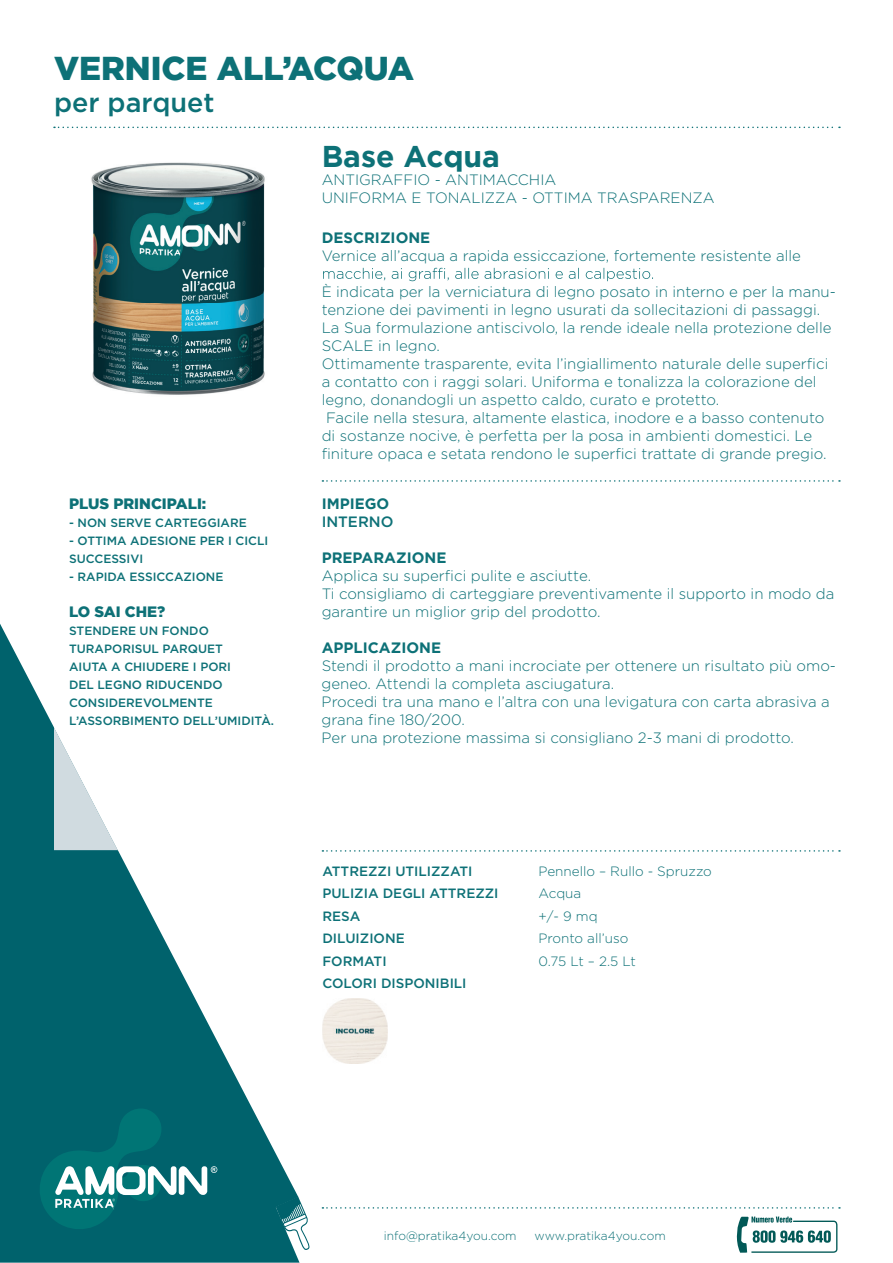
<style>
.page{position:relative;width:893px;height:1263px;background:#fff}
.page>*{position:absolute;margin:0;border:0;box-sizing:border-box;transform-origin:0 0}
.t1{font:900 33px "Gotham";color:#0d7177}
.t2{font:700 30px "Gotham";color:#0d7177}
.t3{font:500 27px "Gotham";color:#0d7177}
.t4{font:300 15px/18px "Gotham";color:#0d7177}
.t5{font:700 15px "Gotham";color:#0d7177}
.t6{font:900 15px "Gotham";color:#0d7177}
.t7{font:500 15px "Gotham";color:#0d7177}
.t8{font:500 13.5px "Gotham";color:#0d7177}
.t9{font:300 13.5px "Gotham";color:#0d7177}
.t10{font:500 12px/18px "Gotham";color:#0d7177}
.t11{font:300 12px "Gotham";color:#0d7177}
</style>
<div class="page">
<svg style="left:0;top:624px;width:300px;height:638px;fill:#00626c"></svg>
<svg style="left:276px;top:1197px;width:34px;height:53px"></svg>
<svg style="left:322px;top:1207px;width:518px;height:1px"></svg>
<svg style="left:54px;top:127px;width:786px;height:1px"></svg>
<img style="left:91px;top:162px;width:174px;height:233px">
<svg style="left:54px;top:624px;width:246px;height:226px"></svg>
<svg style="left:54px;top:727px;width:64px;height:123px"></svg>
<svg style="left:323px;top:268px;width:330px;height:13px"></svg>
<svg style="left:322px;top:480px;width:518px;height:2px"></svg>
<svg style="left:322px;top:850px;width:518px;height:2px"></svg>
<img style="left:323px;top:998px;width:65px;height:65px">
<svg style="left:36px;top:1106px;width:181px;height:127px"></svg>
<svg style="left:737px;top:1216px;width:100px;height:37px"></svg>
<h1 class="t1" style="left:54px;top:49px;width:362px">VERNICE ALL’ACQUA</h1>
<h3 class="t3" style="left:54px;top:85px;width:162px">per parquet</h3>
<h2 class="t2" style="left:322px;top:139px;width:180px">Base Acqua</h2>
<p class="t4" style="left:322px;top:170px;width:395px">ANTIGRAFFIO - ANTIMACCHIA<br>UNIFORMA E TONALIZZA - OTTIMA TRASPARENZA</p>
<p class="t5" style="left:322px;top:229px;width:110px">DESCRIZIONE</p>
<p class="t4" style="left:322px;top:246px;width:481px">Vernice all’acqua a rapida essiccazione, fortemente resistente alle</p>
<p class="t4" style="left:322px;top:282px;width:516px">È indicata per la verniciatura di legno posato in interno e per la manu-</p>
<p class="t4" style="left:322px;top:300px;width:500px">tenzione dei pavimenti in legno usurati da sollecitazioni di passaggi.</p>
<p class="t4" style="left:322px;top:318px;width:511px">La Sua formulazione antiscivolo, la rende ideale nella protezione delle</p>
<p class="t4" style="left:322px;top:336px;width:120px">SCALE in legno.</p>
<p class="t4" style="left:322px;top:354px;width:508px">Ottimamente trasparente, evita l’ingiallimento naturale delle superfici</p>
<p class="t4" style="left:322px;top:372px;width:496px">a contatto con i raggi solari. Uniforma e tonalizza la colorazione del</p>
<p class="t4" style="left:322px;top:390px;width:399px">legno, donandogli un aspetto caldo, curato e protetto.</p>
<p class="t4" style="left:326px;top:408px;width:500px">Facile nella stesura, altamente elastica, inodore e a basso contenuto</p>
<p class="t4" style="left:322px;top:426px;width:492px">di sostanze nocive, è perfetta per la posa in ambienti domestici. Le</p>
<p class="t4" style="left:322px;top:444px;width:506px">finiture opaca e setata rendono le superfici trattate di grande pregio.</p>
<p class="t5" style="left:322px;top:495px;width:69px">IMPIEGO</p>
<p class="t7" style="left:322px;top:511px;width:73px">INTERNO</p>
<p class="t5" style="left:322px;top:549px;width:126px">PREPARAZIONE</p>
<p class="t4" style="left:322px;top:566px;width:514px">Applica su superfici pulite e asciutte.<br>Ti consigliamo di carteggiare preventivamente il supporto in modo da garantire un miglior grip del prodotto.</p>
<p class="t5" style="left:322px;top:639px;width:121px">APPLICAZIONE</p>
<p class="t4" style="left:322px;top:656px;width:516px">Stendi il prodotto a mani incrociate per ottenere un risultato più omo&shy;geneo. Attendi la completa asciugatura.<br>Procedi tra una mano e l’altra con una levigatura con carta abrasiva a grana fine 180/200.<br>Per una protezione massima si consigliano 2-3 mani di prodotto.</p>
<p class="t6" style="left:69px;top:495px;width:139px">PLUS PRINCIPALI:</p>
<p class="t10" style="left:69px;top:513px;width:179px">- NON SERVE CARTEGGIARE</p>
<p class="t10" style="left:69px;top:531px;width:201px">- OTTIMA ADESIONE PER I CICLI<br>SUCCESSIVI</p>
<p class="t10" style="left:69px;top:567px;width:156px">- RAPIDA ESSICCAZIONE</p>
<p class="t6" style="left:69px;top:603px;width:98px">LO SAI CHE?</p>
<p class="t10" style="left:69px;top:621px;width:206px">STENDERE UN FONDO<br>TURAPORISUL PARQUET<br>AIUTA A CHIUDERE I PORI<br>DEL LEGNO RIDUCENDO<br>CONSIDEREVOLMENTE<br>L’ASSORBIMENTO DELL’UMIDITÀ.</p>
<p class="t8" style="left:322px;top:862px;width:152px">ATTREZZI UTILIZZATI</p>
<p class="t9" style="left:538px;top:862px;width:175px">Pennello – Rullo - Spruzzo</p>
<p class="t8" style="left:322px;top:885px;width:178px">PULIZIA DEGLI ATTREZZI</p>
<p class="t9" style="left:538px;top:885px;width:44px">Acqua</p>
<p class="t8" style="left:322px;top:907px;width:39px">RESA</p>
<p class="t9" style="left:538px;top:907px;width:61px">+/- 9 mq</p>
<p class="t8" style="left:322px;top:930px;width:84px">DILUIZIONE</p>
<p class="t9" style="left:538px;top:930px;width:92px">Pronto all’uso</p>
<p class="t8" style="left:322px;top:952px;width:66px">FORMATI</p>
<p class="t9" style="left:538px;top:952px;width:99px">0.75 Lt – 2.5 Lt</p>
<p class="t8" style="left:322px;top:975px;width:146px">COLORI DISPONIBILI</p>
<p class="t11" style="left:384px;top:1228px;width:134px">info@pratika4you.com</p>
<p class="t11" style="left:534px;top:1228px;width:133px">www.pratika4you.com</p>
</div>
